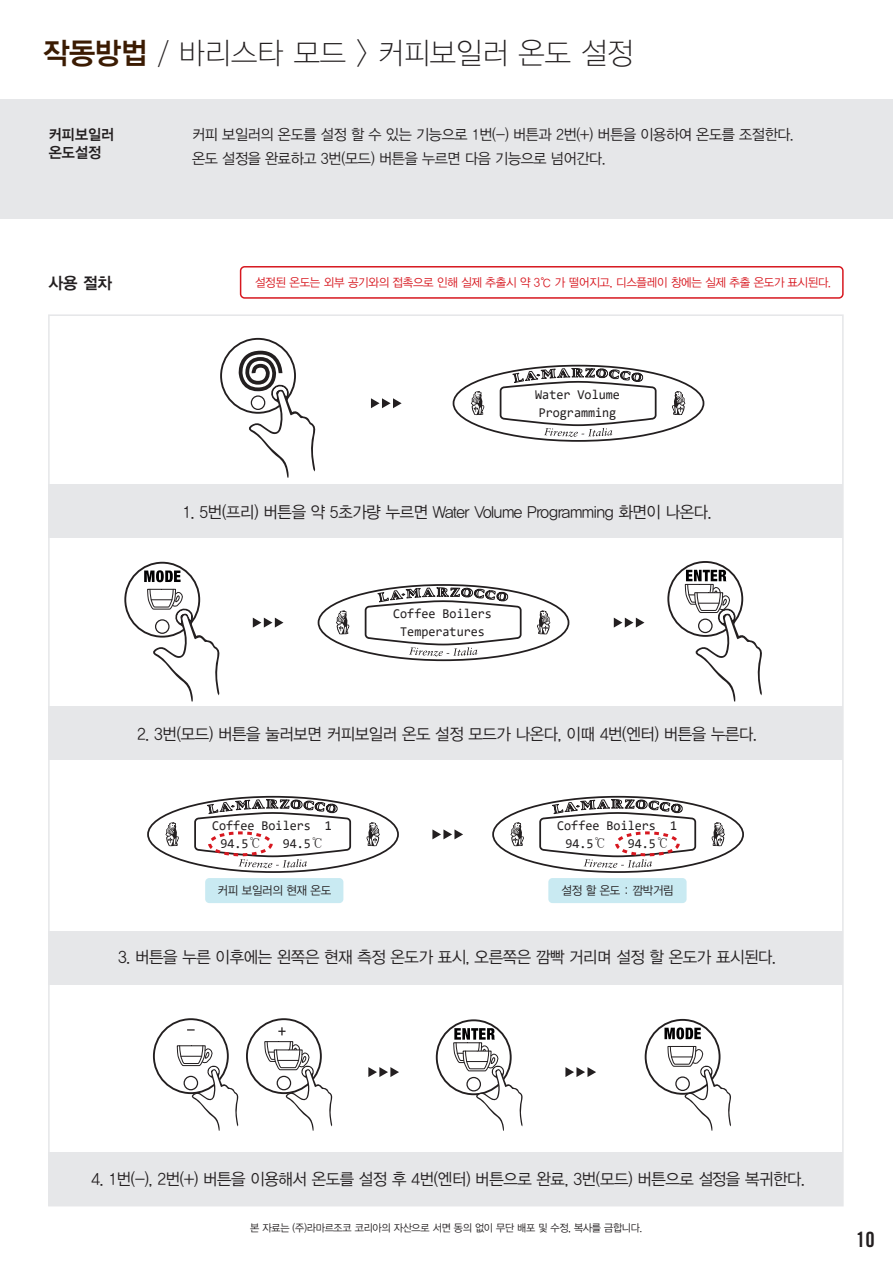
<style>
.page{position:relative;width:893px;height:1263px;background:#fff}
.page>*{position:absolute;margin:0;border:0;box-sizing:border-box;transform-origin:0 0}
.t1{font:30px "YDIYGO310";color:#231f20;scale:.95 1}
.t2{font:21px "Trade Gothic LT Std Bd Cn 20";color:#231f20}
.t3{font:16.5px "YDIYGO320";letter-spacing:-.025em;color:#231f20;scale:.95 1}
.t4{font:16.5px "YDIYGO340";color:#231f20;scale:.95 1}
.t5{font:15px/24px "YDIYGO320";letter-spacing:-.025em;color:#231f20;scale:.95 1}
.t6{font:15px/18px "YDIYGO340";color:#231f20;scale:.95 1}
.t7{font:13.5px/18px "Consolas";color:#231f20;scale:.95 1}
.t8{font:12px "YDIYGO320";letter-spacing:-.025em;color:#d7171f;scale:.95 1}
.t9{font:12px "YDIYGO320";letter-spacing:-.025em;color:#231f20;scale:.95 1}
.t10{font:10.5px "YDIYGO320";letter-spacing:-.025em;color:#231f20;scale:.95 1}
.s1{font-family:"YDIYGO340";color:#3b1b02}
.s2{font-family:"Adobe Myungjo Std";font-weight:500}
</style>
<div class="page">
<div style="left:49px;top:484px;width:794px;height:54px;background:#e6e7e9"></div>
<div style="left:49px;top:706px;width:794px;height:54px;background:#e6e7e9"></div>
<div style="left:49px;top:931px;width:794px;height:53px;background:#e6e7e9"></div>
<div style="left:49px;top:1152px;width:794px;height:54px;background:#e6e7e9"></div>
<svg style="left:371px;top:398px;width:31px;height:10px"></svg>
<svg style="left:253px;top:618px;width:30px;height:10px"></svg>
<svg style="left:614px;top:618px;width:30px;height:10px"></svg>
<svg style="left:432px;top:829px;width:31px;height:10px"></svg>
<svg style="left:368px;top:1067px;width:31px;height:10px"></svg>
<svg style="left:565px;top:1067px;width:31px;height:10px"></svg>
<div style="left:205px;top:878px;width:138px;height:25px;background:#c9eaf2;border-radius:4px"></div>
<div style="left:548px;top:878px;width:139px;height:25px;background:#c9eaf2;border-radius:4px"></div>
<div style="left:240px;top:266px;width:604px;height:33px;border:2px solid #d7171f;border-radius:4px"></div>
<div style="left:0;top:100px;width:893px;height:119px;background:#e6e7e9"></div>
<svg style="left:452px;top:364px;width:253px;height:78px"></svg>
<svg style="left:317px;top:584px;width:253px;height:78px"></svg>
<div style="left:220px;top:338px;width:76px;height:76px;border:2px solid #231f20;border-radius:50%"></div>
<svg style="left:237px;top:349px;width:79px;height:129px"></svg>
<div style="left:124px;top:562px;width:76px;height:76px;border:2px solid #231f20;border-radius:50%"></div>
<svg style="left:144px;top:570px;width:37px;height:12px"></svg>
<svg style="left:147px;top:588px;width:73px;height:114px"></svg>
<div style="left:667px;top:561px;width:76px;height:76px;border:2px solid #231f20;border-radius:50%"></div>
<div style="left:645px;top:1019px;width:75px;height:76px;border:2px solid #231f20;border-radius:50%"></div>
<svg style="left:664px;top:1027px;width:37px;height:12px"></svg>
<div style="left:436px;top:1019px;width:76px;height:76px;border:2px solid #231f20;border-radius:50%"></div>
<svg style="left:684px;top:570px;width:78px;height:132px"></svg>
<svg style="left:147px;top:795px;width:252px;height:78px"></svg>
<div style="left:208px;top:831px;width:65px;height:25px;border:3px dashed #d7171f;border-radius:50%"></div>
<svg style="left:492px;top:795px;width:252px;height:78px"></svg>
<div style="left:615px;top:831px;width:65px;height:25px;border:3px dashed #d7171f;border-radius:50%"></div>
<div style="left:246px;top:1018px;width:76px;height:76px;border:2px solid #231f20;border-radius:50%"></div>
<div style="left:153px;top:1018px;width:76px;height:76px;border:2px solid #231f20;border-radius:50%"></div>
<svg style="left:176px;top:1045px;width:63px;height:86px"></svg>
<svg style="left:264px;top:1027px;width:69px;height:104px"></svg>
<svg style="left:453px;top:1028px;width:70px;height:103px"></svg>
<svg style="left:667px;top:1045px;width:64px;height:86px"></svg>
<h1 class="t1" style="left:43px;top:37px;width:623px"><span class="s1">작동방법</span> / 바리스타 모드 &gt; 커피보일러 온도 설정</h1>
<p class="t6" style="left:49px;top:125px;width:70px">커피보일러 온도설정</p>
<p class="t5" style="left:192px;top:122px;width:635px">커피 보일러의 온도를 설정 할 수 있는 기능으로 1번(-) 버튼과 2번(+) 버튼을 이용하여 온도를 조절한다. 온도 설정을 완료하고 3번(모드) 버튼을 누르면 다음 기능으로 넘어간다.</p>
<p class="t4" style="left:49px;top:273px;width:68px">사용 절차</p>
<p class="t8" style="left:255px;top:276px;width:608px">설정된 온도는 외부 공기와의 접촉으로 인해 실제 추출시 약 3℃ 가 떨어지고, 디스플레이 창에는 실제 추출 온도가 표시된다.</p>
<p class="t7" style="left:535px;top:385px;width:91px">Water Volume<br>Programming</p>
<p class="t3" style="left:182px;top:503px;width:559px">1. 5번(프리) 버튼을 약 5초가량 누르면 Water Volume Programming 화면이 나온다.</p>
<p class="t7" style="left:393px;top:604px;width:105px;text-align:center">Coffee Boilers<br>Temperatures</p>
<p class="t3" style="left:137px;top:724px;width:654px">2. 3번(모드) 버튼을 눌러보면 커피보일러 온도 설정 모드가 나온다, 이때 4번(엔터) 버튼을 누른다.</p>
<p class="t7" style="left:220px;top:816px;width:119px;text-indent:-8px">Coffee Boilers 1<br>94.5<span class="s2">℃</span></p>
<p class="t7" style="left:283px;top:834px;width:45px">94.5<span class="s2">℃</span></p>
<p class="t7" style="left:565px;top:816px;width:119px;text-indent:-8px">Coffee Boilers 1<br>94.5<span class="s2">℃</span></p>
<p class="t7" style="left:628px;top:834px;width:45px">94.5<span class="s2">℃</span></p>
<p class="t9" style="left:218px;top:883px;width:121px">커피 보일러의 현재 온도</p>
<p class="t9" style="left:562px;top:883px;width:120px">설정 할 온도 : 깜박거림</p>
<p class="t3" style="left:118px;top:948px;width:694px">3. 버튼을 누른 이후에는 왼쪽은 현재 측정 온도가 표시, 오른쪽은 깜빡 거리며 설정 할 온도가 표시된다.</p>
<p class="t3" style="left:91px;top:1170px;width:753px">4. 1번(-), 2번(+) 버튼을 이용해서 온도를 설정 후 4번(엔터) 버튼으로 완료, 3번(모드) 버튼으로 설정을 복귀한다.</p>
<p class="t10" style="left:250px;top:1222px;width:414px">본 자료는 (주)라마르조코 코리아의 자산으로 서면 동의 없이 무단 배포 및 수정, 복사를 금합니다.</p>
<p class="t2" style="left:856px;top:1226px;width:20px">10</p>
</div>
